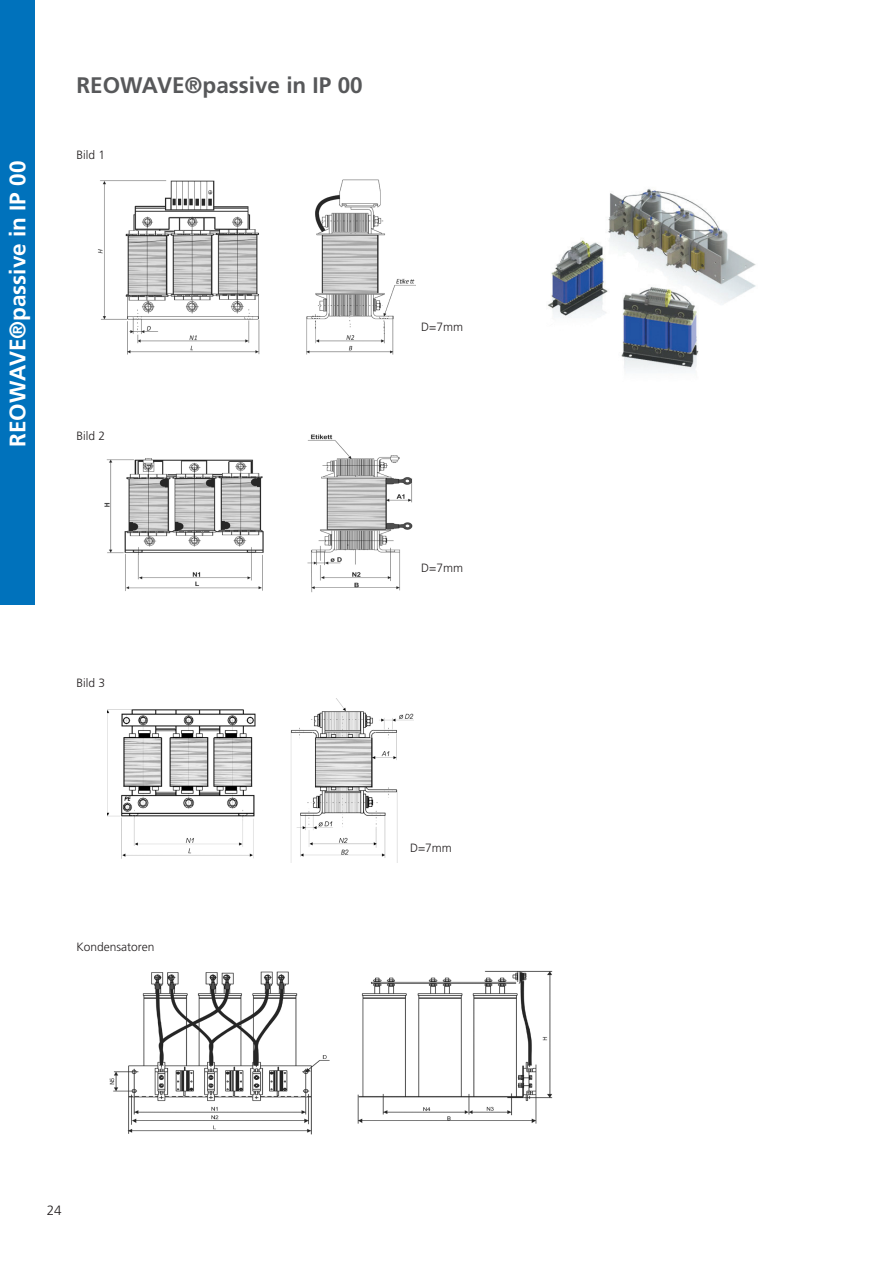
<style>
.page{position:relative;width:893px;height:1263px;background:#fff}
.page>*{position:absolute;margin:0;border:0;box-sizing:border-box;transform-origin:0 0}
.Headline_Unterseiten{font:700 22.5px "Frutiger";color:#57585a}
.Reiter{font:700 22.5px "Frutiger";color:#fff}
.t1{font:300 13.5px "Frutiger";color:#231f20}
.t2{font:300 12px "Frutiger LT Pro";color:#231f20}
</style>
<div class="page">
<div style="left:0;top:0;width:34px;height:605px;background:#0072bc"></div>
<img style="left:98px;top:179px;width:317px;height:175px">
<img style="left:548px;top:188px;width:208px;height:184px">
<img style="left:104px;top:434px;width:309px;height:159px">
<img style="left:107px;top:699px;width:306px;height:163px">
<img style="left:109px;top:970px;width:444px;height:164px">
<p class="Reiter" style="left:4px;top:447px;width:288px;rotate:-90deg">REOWAVE®passive in IP 00</p>
<p class="Headline_Unterseiten" style="left:77px;top:72px;width:288px">REOWAVE®passive in IP 00</p>
<p class="t2" style="left:77px;top:148px;width:30px">Bild 1</p>
<p class="t2" style="left:77px;top:428px;width:30px">Bild 2</p>
<p class="t2" style="left:77px;top:676px;width:30px">Bild 3</p>
<p class="t2" style="left:421px;top:320px;width:43px">D=7mm</p>
<p class="t2" style="left:421px;top:560px;width:43px">D=7mm</p>
<p class="t2" style="left:77px;top:940px;width:79px">Kondensatoren</p>
<p class="t2" style="left:410px;top:841px;width:43px">D=7mm</p>
<p class="t1" style="left:47px;top:1203px;width:17px">24</p>
</div>
